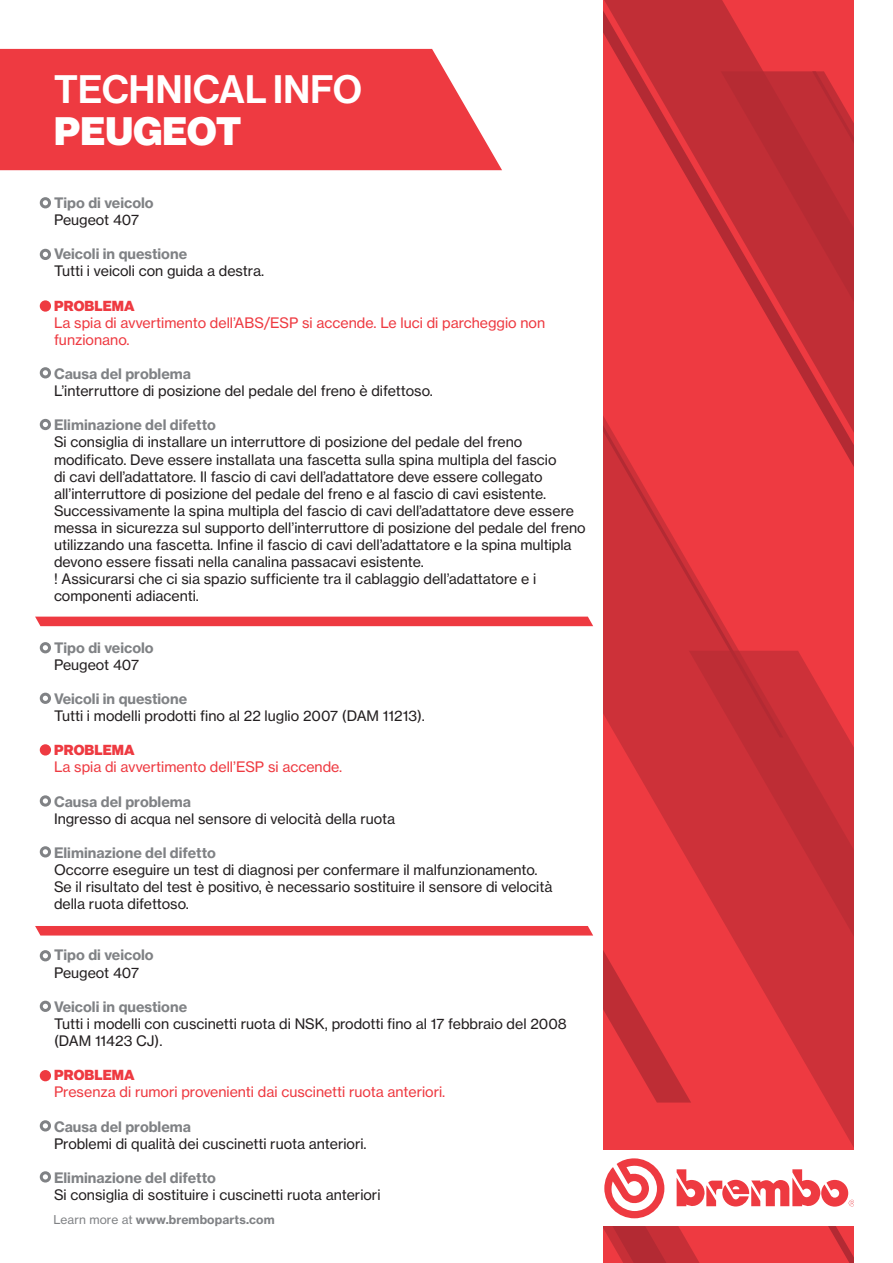
<style>
.page{position:relative;width:893px;height:1263px;background:#fff}
.page>*{position:absolute;margin:0;border:0;box-sizing:border-box;transform-origin:0 0}
.t1{font:500 38.85px "BW Haas Head 65";letter-spacing:.01em;color:#fff}
.t2{font:900 38.85px "BW Haas Head 95";letter-spacing:.01em;color:#fff}
.t3{font:14.25px/17.1px "BW Haas Text 55 Roman";color:#231f20}
.t4{font:700 14.25px "BW Haas Text 75";color:#808285}
.t5{font:14.25px/17.1px "BW Haas Text 55 Roman";color:#ee3a41}
.t6{font:900 14.25px "BW Haas Head 95";letter-spacing:.01em;color:#ee3a41}
.t7{font:700 12px "BW Haas Text 75";letter-spacing:.01em;color:#808285}
.s1{font-family:"BW Haas Text 55 Roman";font-weight:400}
</style>
<div class="page">
<svg style="left:783px;top:0;width:71px;height:350px;background:#ca3038"></svg>
<svg style="left:603px;top:350px;width:251px;height:913px;background:#e0474e"></svg>
<svg style="left:603px;top:0;width:180px;height:737px;background:#db343c"></svg>
<svg style="left:812px;top:71px;width:42px;height:140px;background:#c42e36"></svg>
<div style="left:40px;top:197px;width:11px;height:11px;border:3px solid #808285;border-radius:50%"></div>
<div style="left:40px;top:642px;width:11px;height:11px;border:3px solid #808285;border-radius:50%"></div>
<div style="left:40px;top:950px;width:11px;height:11px;border:3px solid #808285;border-radius:50%"></div>
<div style="left:40px;top:249px;width:11px;height:11px;border:3px solid #808285;border-radius:50%"></div>
<div style="left:40px;top:693px;width:11px;height:11px;border:3px solid #808285;border-radius:50%"></div>
<div style="left:40px;top:1001px;width:11px;height:11px;border:3px solid #808285;border-radius:50%"></div>
<div style="left:40px;top:367px;width:11px;height:11px;border:3px solid #808285;border-radius:50%"></div>
<div style="left:40px;top:795px;width:11px;height:12px;border:3px solid #808285;border-radius:50%"></div>
<div style="left:40px;top:1120px;width:11px;height:11px;border:3px solid #808285;border-radius:50%"></div>
<div style="left:40px;top:419px;width:11px;height:11px;border:3px solid #808285;border-radius:50%"></div>
<div style="left:40px;top:846px;width:11px;height:11px;border:3px solid #808285;border-radius:50%"></div>
<div style="left:40px;top:1171px;width:11px;height:11px;border:3px solid #808285;border-radius:50%"></div>
<div style="left:41px;top:302px;width:9px;height:8px;background:#ee3a41;border-radius:50%"></div>
<div style="left:40px;top:300px;width:11px;height:12px;border:3px solid #ee3a41;border-radius:50%"></div>
<div style="left:41px;top:746px;width:9px;height:8px;background:#ee3a41;border-radius:50%"></div>
<div style="left:40px;top:744px;width:11px;height:11px;border:3px solid #ee3a41;border-radius:50%"></div>
<div style="left:41px;top:1071px;width:9px;height:9px;background:#ee3a41;border-radius:50%"></div>
<div style="left:40px;top:1070px;width:11px;height:11px;border:3px solid #ee3a41;border-radius:50%"></div>
<svg style="left:0;top:49px;width:502px;height:121px;background:#ef474e"></svg>
<div style="left:35px;top:617px;width:558px;height:9px;background:#ee3a41"></div>
<div style="left:35px;top:926px;width:558px;height:9px;background:#ee3a41"></div>
<h1 class="t1" style="left:54px;top:67px;width:309px">TECHNICAL INFO</h1>
<h1 class="t2" style="left:54px;top:109px;width:188px">PEUGEOT</h1>
<p class="t4" style="left:54px;top:194px;width:101px">Tipo di veicolo</p>
<p class="t3" style="left:54px;top:211px;width:87px">Peugeot 407</p>
<p class="t4" style="left:54px;top:245px;width:135px">Veicoli in questione</p>
<p class="t3" style="left:54px;top:263px;width:212px">Tutti i veicoli con guida a destra.</p>
<p class="t6" style="left:54px;top:297px;width:82px">PROBLEMA</p>
<p class="t5" style="left:54px;top:314px;width:493px">La spia di avvertimento dell’ABS/ESP si accende. Le luci di parcheggio non funzionano.</p>
<p class="t4" style="left:54px;top:365px;width:139px">Causa del problema</p>
<p class="t3" style="left:54px;top:382px;width:380px">L’interruttore di posizione del pedale del freno è difettoso.</p>
<p class="t4" style="left:54px;top:416px;width:164px">Eliminazione del difetto</p>
<p class="t3" style="left:54px;top:434px;width:533px">Si consiglia di installare un interruttore di posizione del pedale del freno modificato. Deve essere installata una fascetta sulla spina multipla del fascio<br>di cavi dell’adattatore. Il fascio di cavi dell’adattatore deve essere collegato all’interruttore di posizione del pedale del freno e al fascio di cavi esistente.<br>Successivamente la spina multipla del fascio di cavi dell’adattatore deve essere messa in sicurezza sul supporto dell’interruttore di posizione del pedale del freno utilizzando una fascetta. Infine il fascio di cavi dell’adattatore e la spina multipla devono essere fissati nella canalina passacavi esistente.<br>! Assicurarsi che ci sia spazio sufficiente tra il cablaggio dell’adattatore e i componenti adiacenti.</p>
<p class="t4" style="left:54px;top:638px;width:101px">Tipo di veicolo</p>
<p class="t3" style="left:54px;top:656px;width:87px">Peugeot 407</p>
<p class="t4" style="left:54px;top:690px;width:135px">Veicoli in questione</p>
<p class="t3" style="left:54px;top:707px;width:372px">Tutti i modelli prodotti fino al 22 luglio 2007 (DAM 11213).</p>
<p class="t6" style="left:54px;top:742px;width:82px">PROBLEMA</p>
<p class="t5" style="left:54px;top:758px;width:290px">La spia di avvertimento dell’ESP si accende.</p>
<p class="t4" style="left:54px;top:792px;width:139px">Causa del problema</p>
<p class="t3" style="left:54px;top:810px;width:343px">Ingresso di acqua nel sensore di velocità della ruota</p>
<p class="t4" style="left:54px;top:844px;width:164px">Eliminazione del difetto</p>
<p class="t3" style="left:54px;top:861px;width:500px">Occorre eseguire un test di diagnosi per confermare il malfunzionamento.<br>Se il risultato del test è positivo, è necessario sostituire il sensore di velocità della ruota difettoso.</p>
<p class="t4" style="left:54px;top:946px;width:101px">Tipo di veicolo</p>
<p class="t3" style="left:54px;top:964px;width:87px">Peugeot 407</p>
<p class="t4" style="left:54px;top:997px;width:135px">Veicoli in questione</p>
<p class="t3" style="left:54px;top:1015px;width:514px">Tutti i modelli con cuscinetti ruota di NSK, prodotti fino al 17 febbraio del 2008 (DAM 11423 CJ).</p>
<p class="t6" style="left:54px;top:1067px;width:82px">PROBLEMA</p>
<p class="t5" style="left:54px;top:1083px;width:393px">Presenza di rumori provenienti dai cuscinetti ruota anteriori.</p>
<p class="t4" style="left:54px;top:1117px;width:139px">Causa del problema</p>
<p class="t3" style="left:54px;top:1135px;width:314px">Problemi di qualità dei cuscinetti ruota anteriori.</p>
<p class="t4" style="left:54px;top:1168px;width:164px">Eliminazione del difetto</p>
<p class="t3" style="left:54px;top:1186px;width:328px">Si consiglia di sostituire i cuscinetti ruota anteriori</p>
<p class="t7" style="left:54px;top:1212px;width:223px"><span class="s1">Learn more at</span> www.bremboparts.com</p>
</div>
